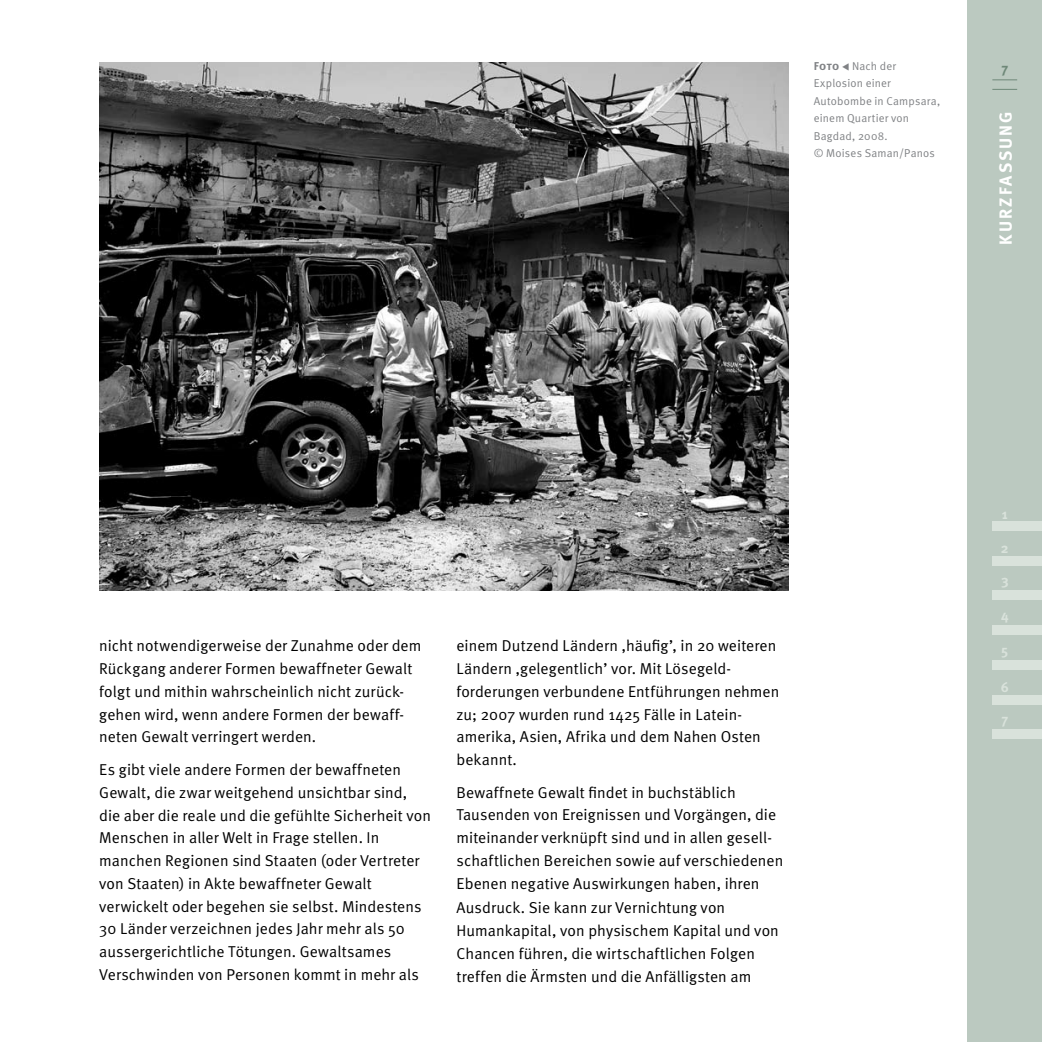
<style>
.page{position:relative;width:1042px;height:1042px;background:#fff}
.page>*{position:absolute;margin:0;border:0;box-sizing:border-box;transform-origin:0 0}
.t1{font:700 17.5px "Meta";letter-spacing:.12em;color:#fff}
.t2{font:15.75px/22.8px "Meta Normal";letter-spacing:.005em;color:#000}
.t3{font:700 14px "Meta";color:#d9e2db}
.t4{font:700 14px "Meta";color:#6e8878}
.t5{font:11.38px/17.5px "Meta Normal";letter-spacing:.02em;color:#808285}
.s1{font-family:"Meta Bold Caps"}
</style>
<div class="page">
<div style="left:967px;top:0;width:75px;height:1042px;background:#bbc9c0"></div>
<svg style="left:992px;top:80px;width:25px;height:1px"></svg>
<svg style="left:992px;top:89px;width:25px;height:1px"></svg>
<div style="left:992px;top:521px;width:50px;height:10px;background:#d9e2db"></div>
<div style="left:992px;top:556px;width:50px;height:10px;background:#d9e2db"></div>
<div style="left:992px;top:590px;width:50px;height:10px;background:#d9e2db"></div>
<div style="left:992px;top:625px;width:50px;height:10px;background:#d9e2db"></div>
<div style="left:992px;top:660px;width:50px;height:10px;background:#d9e2db"></div>
<div style="left:992px;top:694px;width:50px;height:10px;background:#d9e2db"></div>
<div style="left:992px;top:729px;width:50px;height:10px;background:#d9e2db"></div>
<img style="left:99px;top:62px;width:690px;height:528px">
<p class="t5" style="left:814px;top:57px;width:128px"><span class="s1">Foto</span> ▼ Nach der<br>Explosion einer<br>Autobombe in Campsara, einem Quartier von<br>Bagdad, 2008.<br>© Moises Saman/Panos</p>
<p class="t4" style="left:1001px;top:60px;width:8px">7</p>
<p class="t1" style="left:994px;top:245px;width:135px;rotate:-90deg">KURZFASSUNG</p>
<p class="t2" style="left:99px;top:634px;width:324px">nicht notwendigerweise der Zunahme oder dem Rückgang anderer Formen bewaffneter Gewalt folgt und mithin wahrscheinlich nicht zurück&shy;gehen wird, wenn andere Formen der bewaff&shy;neten Gewalt verringert werden.</p>
<p class="t2" style="left:99px;top:758px;width:333px">Es gibt viele andere Formen der bewaffneten Gewalt, die zwar weitgehend unsichtbar sind, die aber die reale und die gefühlte Sicherheit von Menschen in aller Welt in Frage stellen. In manchen Regionen sind Staaten (oder Vertreter von Staaten) in Akte bewaffneter Gewalt verwickelt oder begehen sie selbst. Mindestens 30 Länder verzeichnen jedes Jahr mehr als 50 aussergerichtliche Tötungen. Gewaltsames Verschwinden von Personen kommt in mehr als</p>
<p class="t2" style="left:456px;top:634px;width:324px">einem Dutzend Ländern ‚häufig’, in 20 weiteren Ländern ‚gelegentlich’ vor. Mit Lösegeld&shy;forderungen verbundene Entführungen nehmen zu; 2007 wurden rund 1425 Fälle in Latein&shy;amerika, Asien, Afrika und dem Nahen Osten bekannt.</p>
<p class="t2" style="left:456px;top:780px;width:328px">Bewaffnete Gewalt findet in buchstäblich Tausenden von Ereignissen und Vorgängen, die miteinander verknüpft sind und in allen gesell&shy;schaftlichen Bereichen sowie auf verschiedenen Ebenen negative Auswirkungen haben, ihren Ausdruck. Sie kann zur Vernichtung von Humankapital, von physischem Kapital und von Chancen führen, die wirtschaftlichen Folgen treffen die Ärmsten und die Anfälligsten am</p>
<p class="t3" style="left:1002px;top:505px;width:7px">1</p>
<p class="t3" style="left:1001px;top:539px;width:9px">2</p>
<p class="t3" style="left:1001px;top:572px;width:9px">3</p>
<p class="t3" style="left:1001px;top:606px;width:9px">4</p>
<p class="t3" style="left:1001px;top:641px;width:9px">5</p>
<p class="t3" style="left:1000px;top:678px;width:10px">6</p>
<p class="t3" style="left:1001px;top:710px;width:8px">7</p>
</div>
